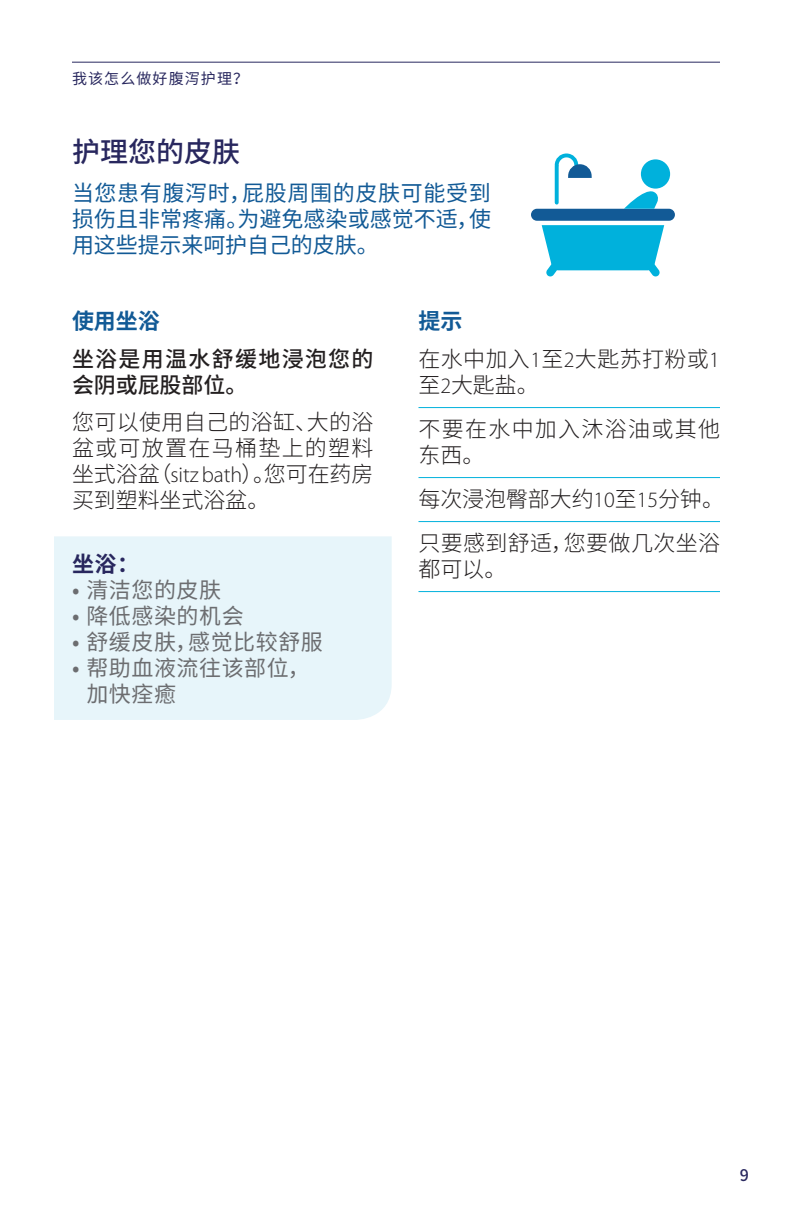
<style>
.page{position:relative;width:792px;height:1224px;background:#fff}
.page>*{position:absolute;margin:0;border:0;box-sizing:border-box;transform-origin:0 0}
.t1{font:500 28px "Source Han Sans SC";color:#28275e}
.t2{font:300 22px/26px "Source Han Sans SC";letter-spacing:.015em;color:#231f20}
.t3{font:22px/26px "Source Han Sans SC";color:#125a96;text-align:justify}
.t4{font:22px/26px "Source Han Sans SC";letter-spacing:.025em;color:#6c6d70}
.t5{font:500 22px/26px "Source Han Sans SC";letter-spacing:.06em;color:#231f20}
.t6{font:300 22px/44px "Source Han Sans SC";letter-spacing:.06em;color:#231f20}
.t7{font:700 22px "Source Han Sans SC";color:#125a96}
.t8{font:700 22px "Source Han Sans SC";color:#28275e}
.t9{font:500 16px "Source Han Sans SC";color:#28275e}
.t10{font:15px "Source Han Sans SC";letter-spacing:.075em;color:#28275e}
.s1{font-family:"Myriad Pro"}
.s2{font-weight:700;color:#125a96}
</style>
<div class="page">
<hr style="left:418px;top:407px;width:302px;height:1px;background:#00b1dc">
<hr style="left:418px;top:477px;width:302px;height:1px;background:#00b1dc">
<hr style="left:418px;top:521px;width:302px;height:1px;background:#00b1dc">
<hr style="left:418px;top:591px;width:302px;height:1px;background:#00b1dc">
<hr style="left:72px;top:62px;width:648px;height:1px;background:#28275e">
<div style="left:54px;top:536px;width:338px;height:184px;background:#e7f5fa"></div>
<div style="left:641px;top:159px;width:29px;height:30px;background:#00b1dc;border-radius:50%"></div>
<svg style="left:542px;top:225px;width:122px;height:51px"></svg>
<div style="left:531px;top:209px;width:144px;height:12px;background:#125a96;border-radius:6px"></div>
<svg style="left:537px;top:188px;width:132px;height:21px"></svg>
<svg style="left:554px;top:153px;width:38px;height:27px"></svg>
<svg style="left:555px;top:166px;width:4px;height:37px"></svg>
<p class="t10" style="left:72px;top:70px;width:178px">我该怎么做好腹泻护理？</p>
<p class="t1" style="left:72px;top:136px;width:169px">护理您的皮肤</p>
<p class="t3" style="left:72px;top:180px;width:421px">当您患有腹泻时，屁股周围的皮肤可能受到损伤且非常疼痛。为避免感染或感觉不适，使用这些提示来呵护自己的皮肤。</p>
<p class="t7" style="left:72px;top:309px;width:89px">使用坐浴</p>
<p class="t5" style="left:72px;top:346px;width:303px">坐浴是用温水舒缓地浸泡您的会阴或屁股部位。</p>
<p class="t2" style="left:72px;top:410px;width:303px;text-align:justify">您可以使用自己的浴缸、大的浴盆或可放置在马桶垫上的塑料坐式浴盆（<span class="s1">sitz bath</span>）。您可在药房买到塑料坐式浴盆。</p>
<p class="t8" style="left:72px;top:551px;width:69px">坐浴：</p>
<p class="t4" style="left:72px;top:577px;width:151px">• 清洁您的皮肤</p>
<p class="t4" style="left:72px;top:603px;width:173px">• 降低感染的机会</p>
<p class="t4" style="left:72px;top:629px;width:252px">• 舒缓皮肤，感觉比较舒服</p>
<p class="t4" style="left:86px;top:655px;width:225px;text-indent:-14px">• 帮助血液流往该部位，加快痊癒</p>
<p class="t2" style="left:418px;top:303px;width:303px;line-height:37.6px"><span class="s2">提示<br></span>在水中加入<span class="s1">1</span>至<span class="s1">2</span>大匙苏打粉或<span class="s1">1</span></p>
<p class="t6" style="left:418px;top:363px;width:303px">至<span class="s1">2</span>大匙盐。<br>不要在水中加入沐浴油或其他</p>
<p class="t2" style="left:418px;top:433px;width:307px;line-height:44px">东西。<br>每次浸泡臀部大约<span class="s1">10</span>至<span class="s1">15</span>分钟。只要感到舒适，您要做几次坐浴</p>
<p class="t2" style="left:418px;top:556px;width:89px">都可以。</p>
<p class="t9" style="left:740px;top:1166px;width:11px">9</p>
</div>
